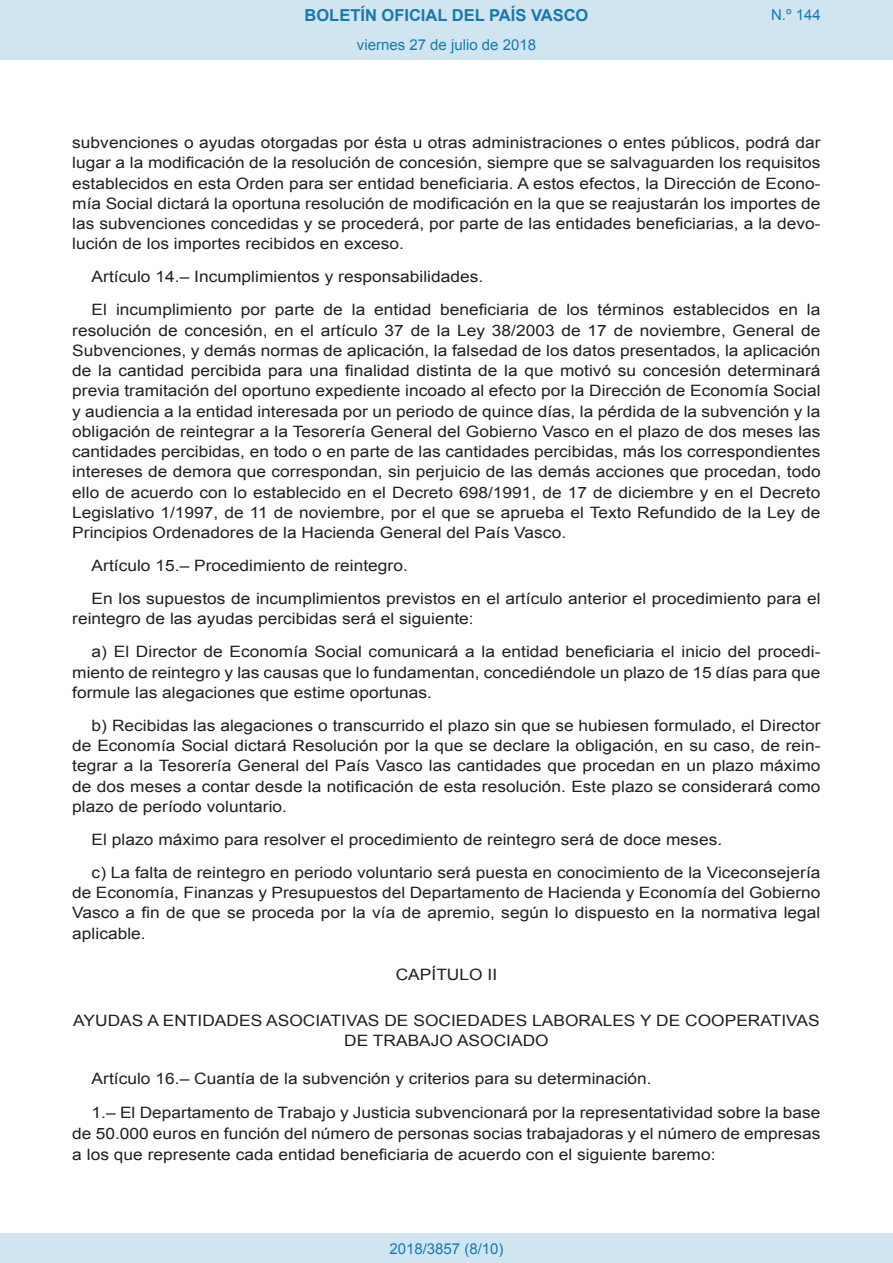
<style>
.page{position:relative;width:893px;height:1263px;background:#fff}
.page>*{position:absolute;margin:0;border:0;box-sizing:border-box;transform-origin:0 0}
.t1{font:700 16.5px "Arial";color:#1879ad}
.BOPVDetalle{font:15.6px/20.2px "Arial";color:#231f20;text-align:justify;scale:1.11 1}
.BOPVClave{font:15.6px/20.2px "Arial";color:#231f20;text-align:center;scale:1.11 1}
.Paginacion_Centro{font:15px "Arial";color:#1879ad}
</style>
<div class="page">
<div style="left:0;top:0;width:893px;height:60px;background:#d0e5f0"></div>
<div style="left:0;top:1233px;width:893px;height:30px;background:#d0e5f0"></div>
<p class="t1" style="left:305px;top:4px;width:285px">BOLETÍN OFICIAL DEL PAÍS VASCO</p>
<p class="Paginacion_Centro" style="left:357px;top:35px;width:181px">viernes 27 de julio de 2018</p>
<p class="Paginacion_Centro" style="left:771px;top:5px;width:51px">N.º 144</p>
<p class="BOPVDetalle" style="left:72px;top:133px;width:676px">subvenciones o ayudas otorgadas por ésta u otras administraciones o entes públicos, podrá dar lugar a la modificación de la resolución de concesión, siempre que se salvaguarden los requisitos establecidos en esta Orden para ser entidad beneficiaria. A estos efectos, la Dirección de Econo&shy;mía Social dictará la oportuna resolución de modificación en la que se reajustarán los importes de las subvenciones concedidas y se procederá, por parte de las entidades beneficiarias, a la devo&shy;lución de los importes recibidos en exceso.</p>
<p class="BOPVDetalle" style="left:92px;top:267px;width:354px">Artículo 14.– Incumplimientos y responsabilidades.</p>
<p class="BOPVDetalle" style="left:72px;top:300px;width:676px;text-indent:19px">El incumplimiento por parte de la entidad beneficiaria de los términos establecidos en la resolución de concesión, en el artículo 37 de la Ley 38/2003 de 17 de noviembre, General de Subvenciones, y demás normas de aplicación, la falsedad de los datos presentados, la aplicación de la cantidad percibida para una finalidad distinta de la que motivó su concesión determinará previa tramitación del oportuno expediente incoado al efecto por la Dirección de Economía Social y audiencia a la entidad interesada por un periodo de quince días, la pérdida de la subvención y la obligación de reintegrar a la Tesorería General del Gobierno Vasco en el plazo de dos meses las cantidades percibidas, en todo o en parte de las cantidades percibidas, más los correspondientes intereses de demora que correspondan, sin perjuicio de las demás acciones que procedan, todo ello de acuerdo con lo establecido en el Decreto 698/1991, de 17 de diciembre y en el Decreto Legislativo 1/1997, de 11 de noviembre, por el que se aprueba el Texto Refundido de la Ley de Principios Ordenadores de la Hacienda General del País Vasco.</p>
<p class="BOPVDetalle" style="left:92px;top:556px;width:286px">Artículo 15.– Procedimiento de reintegro.</p>
<p class="BOPVDetalle" style="left:72px;top:589px;width:676px;text-indent:19px">En los supuestos de incumplimientos previstos en el artículo anterior el procedimiento para el reintegro de las ayudas percibidas será el siguiente:</p>
<p class="BOPVDetalle" style="left:72px;top:642px;width:676px;text-indent:19px">a) El Director de Economía Social comunicará a la entidad beneficiaria el inicio del procedi&shy;miento de reintegro y las causas que lo fundamentan, concediéndole un plazo de 15 días para que formule las alegaciones que estime oportunas.</p>
<p class="BOPVDetalle" style="left:72px;top:715px;width:676px;text-indent:19px">b) Recibidas las alegaciones o transcurrido el plazo sin que se hubiesen formulado, el Director de Economía Social dictará Resolución por la que se declare la obligación, en su caso, de rein&shy;tegrar a la Tesorería General del País Vasco las cantidades que procedan en un plazo máximo de dos meses a contar desde la notificación de esta resolución. Este plazo se considerará como plazo de período voluntario.</p>
<p class="BOPVDetalle" style="left:92px;top:829px;width:570px">El plazo máximo para resolver el procedimiento de reintegro será de doce meses.</p>
<p class="BOPVDetalle" style="left:72px;top:862px;width:676px;text-indent:19px">c) La falta de reintegro en periodo voluntario será puesta en conocimiento de la Viceconsejería de Economía, Finanzas y Presupuestos del Departamento de Hacienda y Economía del Gobierno Vasco a fin de que se proceda por la vía de apremio, según lo dispuesto en la normativa legal aplicable.</p>
<p class="BOPVClave" style="left:396px;top:965px;width:93px">CAPÍTULO II</p>
<p class="BOPVClave" style="left:73px;top:1010px;width:674px">AYUDAS A ENTIDADES ASOCIATIVAS DE SOCIEDADES LABORALES Y DE COOPERATIVAS<br>DE TRABAJO ASOCIADO</p>
<p class="BOPVDetalle" style="left:92px;top:1069px;width:506px">Artículo 16.– Cuantía de la subvención y criterios para su determinación.</p>
<p class="BOPVDetalle" style="left:72px;top:1102px;width:676px;line-height:21px;text-indent:19px">1.– El Departamento de Trabajo y Justicia subvencionará por la representatividad sobre la base de 50.000 euros en función del número de personas socias trabajadoras y el número de empresas a los que represente cada entidad beneficiaria de acuerdo con el siguiente baremo:</p>
<p class="Paginacion_Centro" style="left:389px;top:1238px;width:116px">2018/3857 (8/10)</p>
</div>
